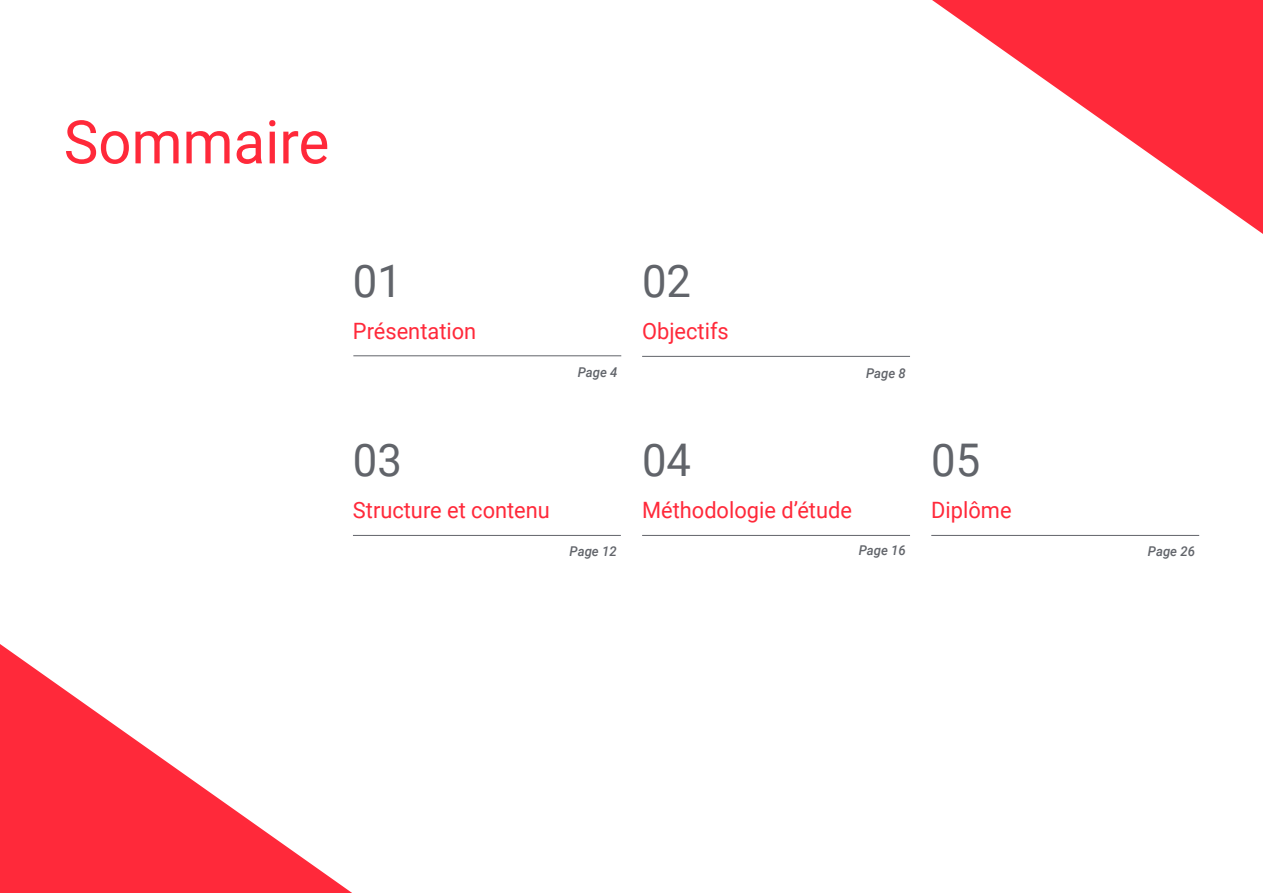
<style>
.page{position:relative;width:1263px;height:893px;background:#fff}
.page>*{position:absolute;margin:0;border:0;box-sizing:border-box;transform-origin:0 0}
.t1{font:60px "Roboto";color:#ff293a}
.t2{font:45px "Roboto";color:#61646a}
.t3{font:22.5px "Roboto";color:#ff293a}
.t4{font:italic 500 13.5px "Roboto";color:#61646a}
</style>
<div class="page">
<svg style="left:0;top:644px;width:352px;height:249px"></svg>
<svg style="left:932px;top:0;width:331px;height:234px"></svg>
<hr style="left:353px;top:355px;width:268px;height:1px;background:#61646a">
<hr style="left:642px;top:356px;width:268px;height:1px;background:#61646a">
<hr style="left:642px;top:535px;width:268px;height:1px;background:#61646a">
<hr style="left:931px;top:535px;width:268px;height:1px;background:#61646a">
<hr style="left:353px;top:535px;width:268px;height:1px;background:#61646a">
<h1 class="t1" style="left:64px;top:100px;width:267px">Sommaire</h1>
<h2 class="t2" style="left:353px;top:249px;width:51px">01</h2>
<h2 class="t2" style="left:642px;top:250px;width:51px">02</h2>
<p class="t3" style="left:353px;top:315px;width:125px">Présentation</p>
<p class="t3" style="left:642px;top:315px;width:88px">Objectifs</p>
<p class="t4" style="left:578px;top:363px;width:41px">Page 4</p>
<p class="t4" style="left:866px;top:363px;width:41px">Page 8</p>
<h2 class="t2" style="left:353px;top:428px;width:51px">03</h2>
<h2 class="t2" style="left:931px;top:428px;width:51px">05</h2>
<h2 class="t2" style="left:642px;top:428px;width:51px">04</h2>
<p class="t3" style="left:353px;top:494px;width:198px">Structure et contenu</p>
<p class="t3" style="left:642px;top:494px;width:211px">Méthodologie d’étude</p>
<p class="t3" style="left:931px;top:494px;width:82px">Diplôme</p>
<p class="t4" style="left:570px;top:542px;width:48px">Page 12</p>
<p class="t4" style="left:859px;top:541px;width:48px">Page 16</p>
<p class="t4" style="left:1148px;top:541px;width:48px">Page 26</p>
</div>
